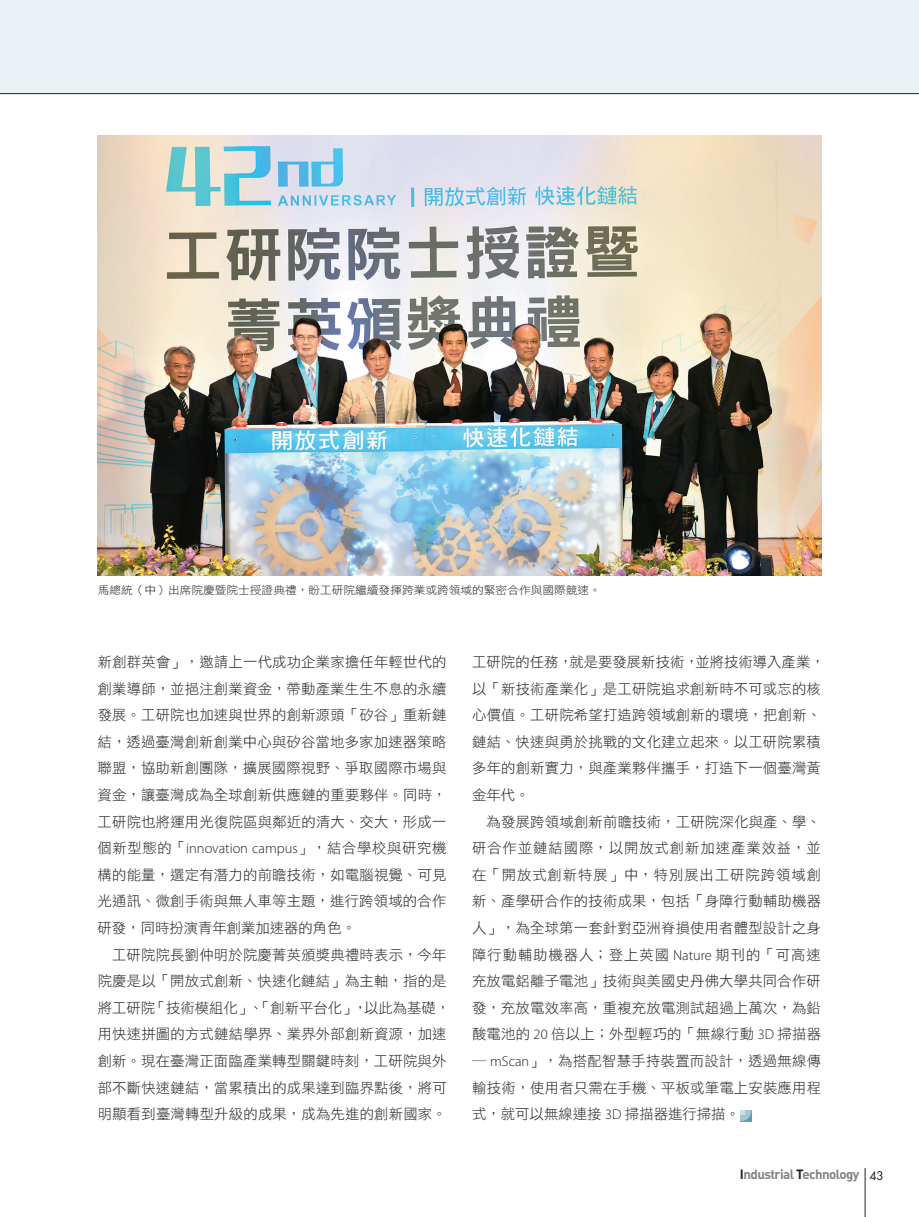
<style>
.page{position:relative;width:919px;height:1217px;background:#fff}
.page>*{position:absolute;margin:0;border:0;box-sizing:border-box;transform-origin:0 0}
.t1{font:14.4px/26.5px "DF Hei Std W3";letter-spacing:.015em;color:#231f20;text-align:justify}
.t2{font:13.35px "DIN Bold Alternate";letter-spacing:-.04em;color:#808285}
.t3{font:11.1px "DF Hei Std W3";color:#231f20;scale:1.05 1}
.s1{font-family:"Myriad Pro";font-weight:300}
.s2{color:#231f20}
.s3{font-family:"Futura";font-size:11.7px;color:#231f20}
</style>
<div class="page">
<img style="left:98px;top:135px;width:723px;height:440px">
<svg style="left:740px;top:1110px;width:11px;height:10px"></svg>
<div style="left:0;top:0;width:13px;height:94px;background:#ebf2f6"></div>
<div style="left:13px;top:0;width:905px;height:94px;background:#ebf2f6"></div>
<hr style="left:864px;top:1167px;width:1px;height:49px;background:#231f20">
<hr style="left:0;top:93px;width:918px;height:1px;background:#231f20">
<p class="t3" style="left:98px;top:583px;width:480px">馬總統（中）出席院慶暨院士授證典禮，盼工研院繼續發揮跨業或跨領域的緊密合作與國際競速。</p>
<p class="t1" style="left:97px;top:648px;width:350px">新創群英會」，邀請上一代成功企業家擔任年輕世代的創業導師，並挹注創業資金，帶動產業生生不息的永續發展。工研院也加速與世界的創新源頭「矽谷」重新鏈結，透過臺灣創新創業中心與矽谷當地多家加速器策略聯盟，協助新創團隊，擴展國際視野、爭取國際市場與資金，讓臺灣成為全球創新供應鏈的重要夥伴。同時，工研院也將運用光復院區與鄰近的清大、交大，形成一個新型態的「<span class="s1">innovation campus</span>」，結合學校與研究機構的能量，選定有潛力的前瞻技術，如電腦視覺、可見光通訊、微創手術與無人車等主題，進行跨領域的合作研發，同時扮演青年創業加速器的角色。</p>
<p class="t1" style="left:98px;top:940px;width:354px;text-align:left;text-indent:14px">工研院院長劉仲明於院慶菁英頒獎典禮時表示，今年院慶是以「開放式創新、快速化鏈結」為主軸，指的是將工研院「技術模組化」、「創新平台化」，以此為基礎，用快速拼圖的方式鏈結學界、業界外部創新資源，加速創新。現在臺灣正面臨產業轉型關鍵時刻，工研院與外部不斷快速鏈結，當累積出的成果達到臨界點後，將可明顯看到臺灣轉型升級的成果，成為先進的創新國家。</p>
<p class="t1" style="left:472px;top:648px;width:354px;text-align:left">工研院的任務，就是要發展新技術，並將技術導入產業，以「新技術產業化」是工研院追求創新時不可或忘的核心價值。工研院希望打造跨領域創新的環境，把創新、鏈結、快速與勇於挑戰的文化建立起來。以工研院累積多年的創新實力，與產業夥伴攜手，打造下一個臺灣黃金年代。</p>
<p class="t1" style="left:472px;top:807px;width:350px;text-indent:15px">為發展跨領域創新前瞻技術，工研院深化與產、學、研合作並鏈結國際，以開放式創新加速產業效益，並在「開放式創新特展」中，特別展出工研院跨領域創新、產學研合作的技術成果，包括「身障行動輔助機器人」，為全球第一套針對亞洲脊損使用者體型設計之身障行動輔助機器人；登上英國 <span class="s1">Nature</span> 期刊的「可高速充放電鋁離子電池」技術與美國史丹佛大學共同合作研發，充放電效率高，重複充放電測試超過上萬次，為鉛酸電池的 <span class="s1">20</span> 倍以上；外型輕巧的「無線行動 <span class="s1">3D</span> 掃描器─ <span class="s1">mScan</span>」，為搭配智慧手持裝置而設計，透過無線傳輸技術，使用者只需在手機、平板或筆電上安裝應用程式，就可以無線連接 <span class="s1">3D</span> 掃描器進行掃描。</p>
<p class="t2" style="left:739px;top:1165px;width:145px"><span class="s2">I</span>ndustrial <span class="s2">T</span>echnology <span class="s3">43</span></p>
</div>
